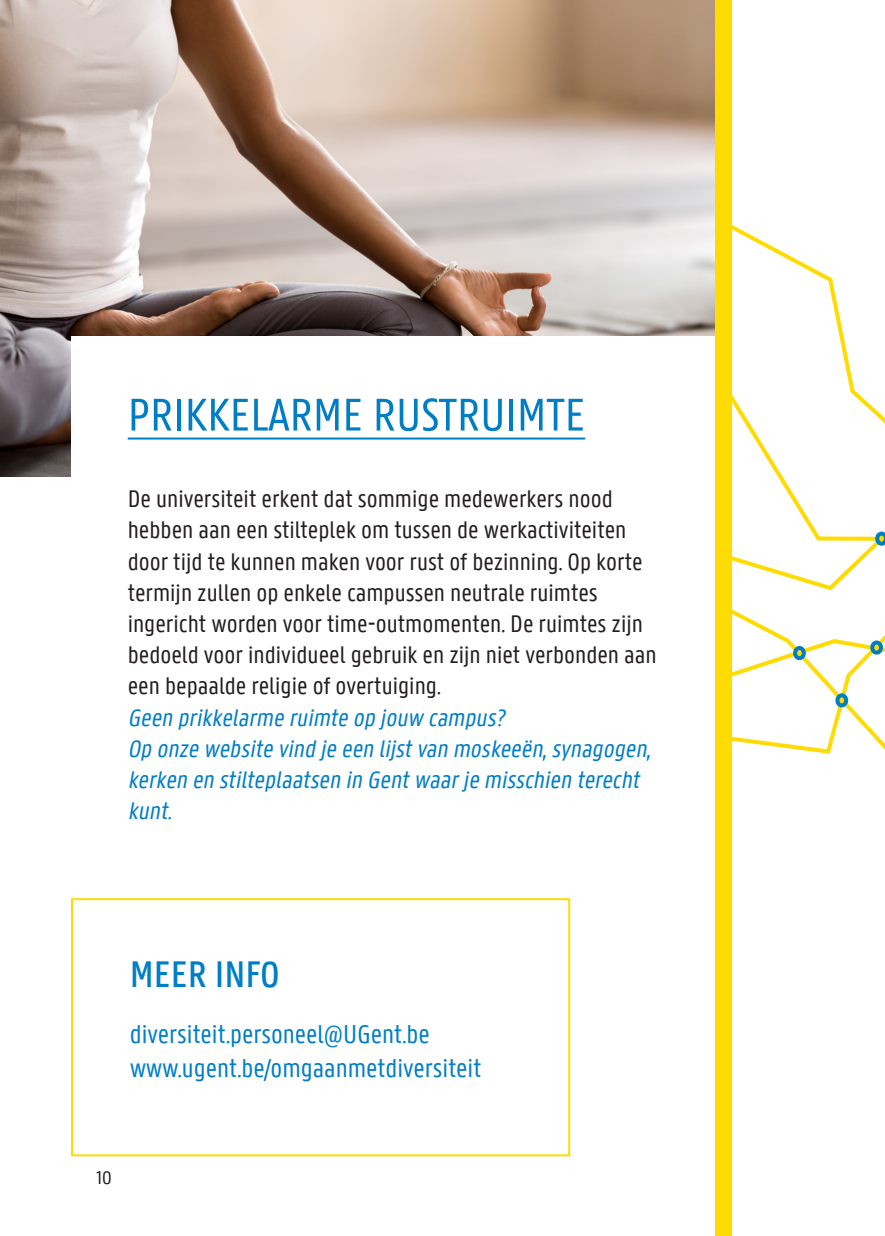
<style>
.page{position:relative;width:885px;height:1236px;background:#fff}
.page>*{position:absolute;margin:0;border:0;box-sizing:border-box;transform-origin:0 0}
.Titel_2{font:50px "U Gent Panno Text";color:#007ec5}
.MEER_INFO{font:500 40px "U Gent Panno Text";color:#007ec5}
.hyperlinks{font:28px "U Gent Panno Text";color:#007ec5}
.MAIN{font:26px/31.2px "U Gent Panno Text";color:#231f20}
.Main_schuin{font:italic 26px/31.2px "U Gent Panno Text";color:#007ec5}
.t1{font:20px "U Gent Panno Text";color:#231f20}
</style>
<div class="page">
<img style="left:0;top:0;width:715px;height:477px">
<div style="left:71px;top:336px;width:644px;height:562px;background:#fff"></div>
<hr style="left:128px;top:438px;width:457px;height:2px;background:#007ec5">
<div style="left:71px;top:898px;width:499px;height:258px;border:2px solid #ffdc01"></div>
<svg style="left:731px;top:216px;width:123px;height:170px"></svg>
<svg style="left:731px;top:645px;width:153px;height:294px"></svg>
<div style="left:872px;top:642px;width:8px;height:11px;background:#ffdc01;border-radius:50%"></div>
<div style="left:870px;top:640px;width:12px;height:15px;border:4px solid #007ec5;border-radius:50%"></div>
<div style="left:837px;top:695px;width:9px;height:10px;background:#ffdc01;border-radius:50%"></div>
<div style="left:835px;top:693px;width:13px;height:14px;border:4px solid #007ec5;border-radius:50%"></div>
<div style="left:795px;top:648px;width:8px;height:10px;background:#ffdc01;border-radius:50%"></div>
<div style="left:793px;top:646px;width:12px;height:14px;border:4px solid #007ec5;border-radius:50%"></div>
<svg style="left:731px;top:386px;width:153px;height:259px"></svg>
<div style="left:715px;top:0;width:16px;height:1236px;background:#ffdc01"></div>
<p class="Titel_2" style="left:128px;top:385px;width:459px">PRIKKELARME RUSTRUIMTE</p>
<p class="MAIN" style="left:128px;top:483px;width:530px">De universiteit erkent dat sommige medewerkers nood hebben aan een stilteplek om tussen de werkactiviteiten door tijd te kunnen maken voor rust of bezinning. Op korte termijn zullen op enkele campussen neutrale ruimtes ingericht worden voor time-outmomenten. De ruimtes zijn bedoeld voor individueel gebruik en zijn niet verbonden aan een bepaalde religie of overtuiging.</p>
<p class="Main_schuin" style="left:128px;top:701px;width:383px">Geen prikkelarme ruimte op jouw campus?</p>
<p class="Main_schuin" style="left:128px;top:732px;width:529px">Op onze website vind je een lijstvan moskeeën,synagogen, kerken en stilteplaatsen in Gentwaarje misschien terecht kunt.</p>
<p class="MEER_INFO" style="left:130px;top:950px;width:152px">MEER INFO</p>
<p class="hyperlinks" style="left:130px;top:1018px;width:301px">diversiteit.personeel@UGent.be</p>
<p class="hyperlinks" style="left:130px;top:1051px;width:353px">www.ugent.be/omgaanmetdiversiteit</p>
<p class="t1" style="left:96px;top:1166px;width:17px">10</p>
</div>
